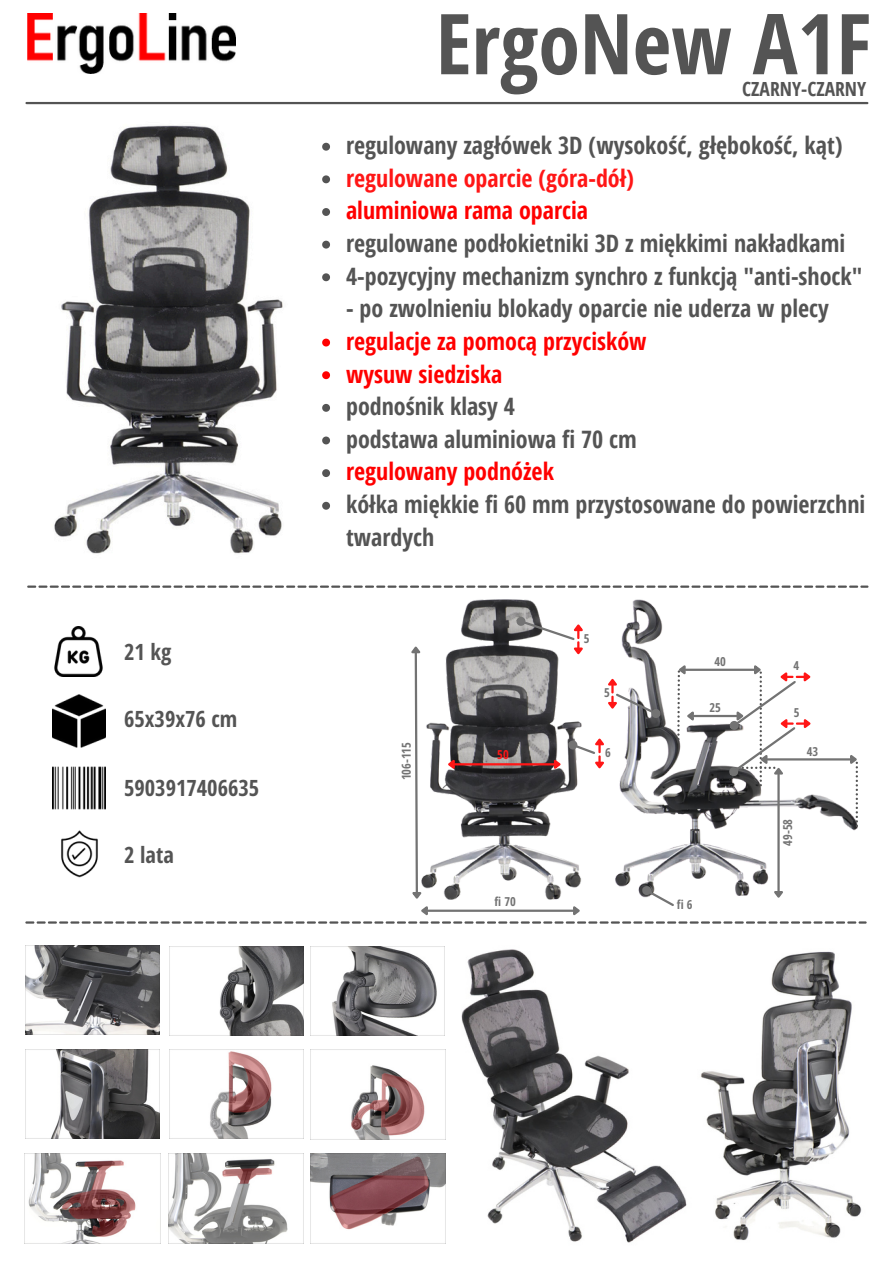
<style>
.page{position:relative;width:894px;height:1264px;background:#fff}
.page>*{position:absolute;margin:0;border:0;box-sizing:border-box;transform-origin:0 0}
.t1{font:700 84px "Open Sans Condensed";color:#545454}
.t2{font:700 24px/32.7px "Open Sans Condensed";color:#545454}
.t3{font:700 24px "Open Sans Condensed";color:#f00}
.t4{font:700 24px "Open Sans Condensed";color:#ff1616}
.t5{font:700 22.5px "Open Sans Hebrew Condensed";color:#545454}
.t6{font:700 19.5px "Open Sans Condensed";color:#545454}
.t7{font:700 12.45px "Open Sans Hebrew Condensed";color:#737373}
.t8{font:700 12.45px "Open Sans Hebrew Condensed";color:#ff1616}
</style>
<div class="page">
<hr style="left:26px;top:102px;width:841px;height:2px;background:#545454">
<img style="left:54px;top:125px;width:229px;height:429px">
<svg style="left:27px;top:585px;width:841px;height:2px"></svg>
<img style="left:461px;top:949px;width:226px;height:294px">
<img style="left:701px;top:951px;width:161px;height:289px">
<img style="left:310px;top:1153px;width:135px;height:90px">
<img style="left:168px;top:1153px;width:135px;height:90px">
<img style="left:25px;top:1153px;width:135px;height:90px">
<img style="left:310px;top:1049px;width:135px;height:90px">
<img style="left:169px;top:1049px;width:134px;height:89px">
<img style="left:26px;top:1049px;width:134px;height:89px">
<img style="left:169px;top:946px;width:134px;height:89px">
<img style="left:310px;top:946px;width:134px;height:89px">
<img style="left:26px;top:945px;width:134px;height:89px">
<svg style="left:322px;top:143px;width:8px;height:8px"></svg>
<svg style="left:322px;top:175px;width:8px;height:8px"></svg>
<svg style="left:322px;top:208px;width:8px;height:8px"></svg>
<svg style="left:322px;top:241px;width:8px;height:7px"></svg>
<svg style="left:322px;top:273px;width:8px;height:8px"></svg>
<svg style="left:322px;top:338px;width:8px;height:8px"></svg>
<svg style="left:322px;top:371px;width:8px;height:8px"></svg>
<svg style="left:322px;top:404px;width:8px;height:8px"></svg>
<svg style="left:322px;top:436px;width:8px;height:8px"></svg>
<svg style="left:322px;top:469px;width:8px;height:8px"></svg>
<svg style="left:322px;top:502px;width:8px;height:7px"></svg>
<img style="left:464px;top:599px;width:191px;height:15px">
<svg style="left:25px;top:614px;width:841px;height:309px"></svg>
<img style="left:27px;top:14px;width:208px;height:59px">
<p class="t5" style="left:124px;top:635px;width:49px">21 kg</p>
<p class="t5" style="left:124px;top:703px;width:115px">65x39x76 cm</p>
<p class="t5" style="left:124px;top:771px;width:137px">5903917406635</p>
<p class="t5" style="left:124px;top:839px;width:51px">2 lata</p>
<p class="t1" style="left:436px;top:-15px;width:436px">ErgoNew A1F</p>
<p class="t6" style="left:742px;top:75px;width:125px">CZARNY-CZARNY</p>
<h1 class="t2" style="left:346px;top:128px;width:498px">regulowany zagłówek 3D (wysokość, głębokość, kąt)</h1>
<h4 class="t4" style="left:346px;top:161px;width:289px">regulowane oparcie (góra-dół)</h4>
<p class="t3" style="left:346px;top:194px;width:243px">aluminiowa rama oparcia</p>
<p class="t2" style="left:346px;top:226px;width:500px">regulowane podłokietniki 3D z miękkimi nakładkami</p>
<p class="t2" style="left:346px;top:259px;width:518px">4-pozycyjny mechanizm synchro z funkcją "anti-shock"</p>
<p class="t2" style="left:346px;top:291px;width:484px">- po zwolnieniu blokady oparcie nie uderza w plecy</p>
<p class="t3" style="left:346px;top:324px;width:302px">regulacje za pomocą przycisków</p>
<p class="t3" style="left:346px;top:357px;width:157px">wysuw siedziska</p>
<p class="t2" style="left:346px;top:389px;width:170px">podnośnik klasy 4</p>
<p class="t2" style="left:346px;top:422px;width:292px">podstawa aluminiowa fi 70 cm</p>
<p class="t3" style="left:346px;top:455px;width:209px">regulowany podnóżek</p>
<p class="t2" style="left:346px;top:487px;width:520px">kółka miękkie fi 60 mm przystosowane do powierzchni twardych</p>
<p class="t7" style="left:397px;top:780px;width:40px;rotate:-90deg">106-115</p>
<p class="t8" style="left:497px;top:745px;width:13px">50</p>
<p class="t7" style="left:494px;top:892px;width:23px">fi 70</p>
<p class="t7" style="left:583px;top:630px;width:7px">5</p>
<p class="t7" style="left:604px;top:683px;width:7px">5</p>
<p class="t7" style="left:605px;top:744px;width:7px">6</p>
<p class="t7" style="left:714px;top:653px;width:13px">40</p>
<p class="t7" style="left:709px;top:698px;width:13px">25</p>
<p class="t7" style="left:676px;top:896px;width:17px">fi 6</p>
<p class="t7" style="left:793px;top:656px;width:7px">4</p>
<p class="t7" style="left:793px;top:703px;width:7px">5</p>
<p class="t7" style="left:806px;top:742px;width:13px">43</p>
<p class="t7" style="left:778px;top:845px;width:28px;rotate:-90deg">49-58</p>
</div>
